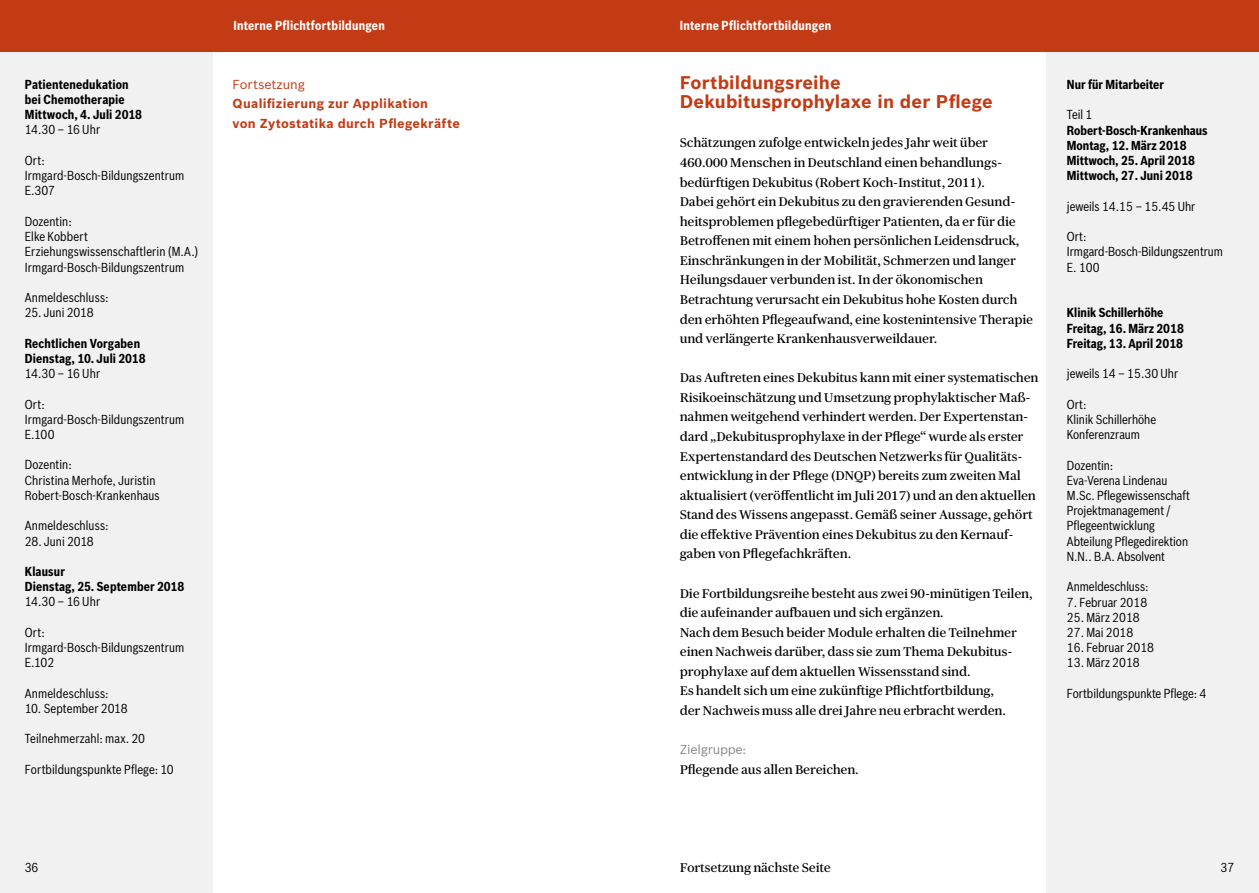
<style>
.page{position:relative;width:1259px;height:893px;background:#fff}
.page>*{position:absolute;margin:0;border:0;box-sizing:border-box;transform-origin:0 0}
.t1{font:700 18px/19.5px "Bosch Sans";letter-spacing:.01em;color:#c33b15}
.t2{font:12.75px/19.5px "Bosch Serif";letter-spacing:-.02em;color:#000}
.t3{font:12.75px/15.1px "Bosch Sans Cond";color:#000}
.t4{font:700 12.75px/15.1px "Bosch Sans Cond";color:#000}
.t5{font:700 12.75px/19.5px "Bosch Sans";letter-spacing:.025em;color:#c33b15}
.t6{font:700 12.75px "Bosch Sans Cond";letter-spacing:.02em;color:#fff}
.t7{font:12.75px "Bosch Sans";color:#c33b15}
.t8{font:12.75px "Bosch Sans";letter-spacing:-.02em;color:#87888a}
</style>
<div class="page">
<div style="left:0;top:51px;width:213px;height:842px;background:#f1f1f2"></div>
<div style="left:1046px;top:51px;width:213px;height:842px;background:#f1f1f2"></div>
<div style="left:629px;top:0;width:630px;height:51px;background:#c33b15"></div>
<div style="left:0;top:0;width:629px;height:51px;background:#c33b15"></div>
<p class="t4" style="left:25px;top:77px;width:119px">Patientenedukation bei Chemotherapie<br>Mittwoch, 4. Juli 2018</p>
<p class="t3" style="left:25px;top:122px;width:77px">14.30 – 16 Uhr</p>
<p class="t3" style="left:25px;top:153px;width:161px">Ort:<br>Irmgard-Bosch-Bildungszentrum<br>E.307</p>
<p class="t3" style="left:25px;top:214px;width:175px">Dozentin:<br>Elke Kobbert<br>Erziehungswissenschaftlerin (M.A.)<br>Irmgard-Bosch-Bildungszentrum</p>
<p class="t3" style="left:25px;top:290px;width:85px">Anmeldeschluss:</p>
<p class="t3" style="left:25px;top:305px;width:70px">25. Juni 2018</p>
<p class="t4" style="left:25px;top:336px;width:122px">Rechtlichen Vorgaben<br>Dienstag, 10. Juli 2018</p>
<p class="t3" style="left:25px;top:366px;width:77px">14.30 – 16 Uhr</p>
<p class="t3" style="left:25px;top:396px;width:161px">Ort:<br>Irmgard-Bosch-Bildungszentrum<br>E.100</p>
<p class="t3" style="left:25px;top:457px;width:136px">Dozentin:<br>Christina Merhofe, Juristin<br>Robert-Bosch-Krankenhaus</p>
<p class="t3" style="left:25px;top:518px;width:85px">Anmeldeschluss:</p>
<p class="t3" style="left:25px;top:533px;width:70px">28. Juni 2018</p>
<p class="t4" style="left:25px;top:564px;width:161px">Klausur<br>Dienstag, 25. September 2018</p>
<p class="t3" style="left:25px;top:594px;width:77px">14.30 – 16 Uhr</p>
<p class="t3" style="left:25px;top:625px;width:161px">Ort:<br>Irmgard-Bosch-Bildungszentrum<br>E.102</p>
<p class="t3" style="left:25px;top:686px;width:85px">Anmeldeschluss:</p>
<p class="t3" style="left:25px;top:701px;width:104px">10. September 2018</p>
<p class="t3" style="left:25px;top:731px;width:122px">Teilnehmerzahl: max. 20</p>
<p class="t3" style="left:25px;top:762px;width:150px">Fortbildungspunkte Pflege: 10</p>
<p class="t6" style="left:233px;top:18px;width:153px">Interne Pflichtfortbildungen</p>
<p class="t7" style="left:233px;top:76px;width:74px">Fortsetzung</p>
<p class="t5" style="left:233px;top:94px;width:229px">Qualifizierung zur Applikation<br>von Zytostatika durch Pflegekräfte</p>
<p class="t6" style="left:680px;top:18px;width:153px">Interne Pflichtfortbildungen</p>
<h1 class="t1" style="left:680px;top:73px;width:314px">Fortbildungsreihe<br>Dekubitusprophylaxe in der Pflege</h1>
<p class="t2" style="left:680px;top:133px;width:355px">Schätzungen zufolge entwickeln jedes Jahr weit über 460.000 Menschen in Deutschland einen behandlungs&shy;bedürftigen Dekubitus (Robert Koch-Institut, 2011).<br>Dabei gehört ein Dekubitus zu den gravierenden Gesund&shy;heitsproblemen pflegebedürftiger Patienten, da er für die Betroffenen mit einem hohen persönlichen Leidensdruck, Einschränkungen in der Mobilität, Schmerzen und langer Heilungsdauer verbunden ist. In der ökonomischen Betrachtung verursacht ein Dekubitus hohe Kosten durch den erhöhten Pflegeaufwand, eine kostenintensive Therapie und verlängerte Krankenhausverweildauer.</p>
<p class="t2" style="left:680px;top:368px;width:360px">Das Auftreten eines Dekubitus kann mit einer systematischen Risikoeinschätzung und Umsetzung prophylaktischer Maß&shy;nahmen weitgehend verhindert werden. Der Expertenstan&shy;dard „Dekubitusprophylaxe in der Pflege“ wurde als erster Expertenstandard des Deutschen Netzwerks für Qualitäts&shy;entwicklung in der Pflege (DNQP) bereits zum zweiten Mal aktualisiert (veröffentlicht im Juli 2017) und an den aktuellen Stand des Wissens angepasst. Gemäß seiner Aussage, gehört die effektive Prävention eines Dekubitus zu den Kernauf&shy;gaben von Pflegefachkräften.</p>
<p class="t2" style="left:680px;top:583px;width:354px">Die Fortbildungsreihe besteht aus zwei 90-minütigen Teilen, die aufeinander aufbauen und sich ergänzen.<br>Nach dem Besuch beider Module erhalten die Teilnehmer einen Nachweis darüber, dass sie zum Thema Dekubitus&shy;prophylaxe auf dem aktuellen Wissensstand sind.<br>Es handelt sich um eine zukünftige Pflichtfortbildung,<br>der Nachweis muss alle drei Jahre neu erbracht werden.</p>
<p class="t8" style="left:680px;top:742px;width:68px">Zielgruppe:</p>
<p class="t2" style="left:680px;top:759px;width:181px">Pflegende aus allen Bereichen.</p>
<p class="t4" style="left:1067px;top:77px;width:99px">Nur für Mitarbeiter</p>
<p class="t3" style="left:1067px;top:107px;width:27px">Teil 1</p>
<p class="t4" style="left:1067px;top:123px;width:142px">Robert-Bosch-Krankenhaus<br>Montag, 12. März 2018<br>Mittwoch, 25. April 2018<br>Mittwoch, 27. Juni 2018</p>
<p class="t3" style="left:1067px;top:198px;width:130px">jeweils 14.15 – 15.45 Uhr</p>
<p class="t3" style="left:1067px;top:229px;width:158px">Ort:<br>Irmgard-Bosch-Bildungszentrum<br>E. 100</p>
<p class="t4" style="left:1067px;top:305px;width:119px">Klinik Schillerhöhe<br>Freitag, 16. März 2018<br>Freitag, 13. April 2018</p>
<p class="t3" style="left:1067px;top:366px;width:113px">jeweils 14 – 15.30 Uhr</p>
<p class="t3" style="left:1067px;top:396px;width:91px">Ort:<br>Klinik Schillerhöhe<br>Konferenzraum</p>
<p class="t3" style="left:1067px;top:457px;width:125px">Dozentin:<br>Eva-Verena Lindenau<br>M.Sc. Pflegewissenschaft<br>Projektmanagement /<br>Pflegeentwicklung<br>Abteilung Pflegedirektion<br>N.N.. B.A. Absolvent</p>
<p class="t3" style="left:1067px;top:579px;width:83px">Anmeldeschluss:</p>
<p class="t3" style="left:1067px;top:594px;width:82px">7. Februar 2018</p>
<p class="t3" style="left:1067px;top:610px;width:74px">25. März 2018</p>
<p class="t3" style="left:1067px;top:625px;width:68px">27. Mai 2018</p>
<p class="t3" style="left:1067px;top:640px;width:89px">16. Februar 2018</p>
<p class="t3" style="left:1067px;top:655px;width:74px">13. März 2018</p>
<p class="t3" style="left:1067px;top:686px;width:141px">Fortbildungspunkte Pflege: 4</p>
<p class="t2" style="left:680px;top:857px;width:153px">Fortsetzung nächste Seite</p>
<p class="t3" style="left:25px;top:859px;width:15px">36</p>
<p class="t3" style="left:1220px;top:859px;width:15px">37</p>
</div>
